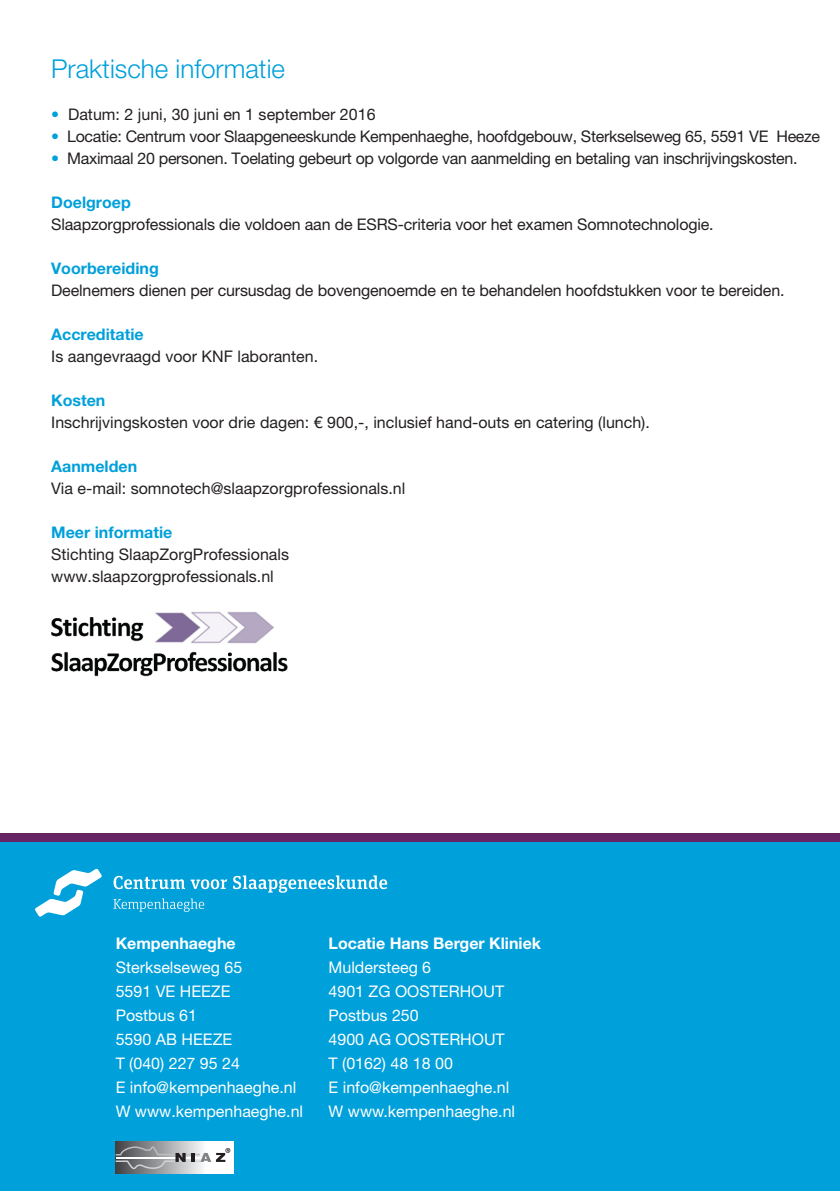
<style>
.page{position:relative;width:840px;height:1191px;background:#fff}
.page>*{position:absolute;margin:0;border:0;box-sizing:border-box;transform-origin:0 0}
.t1{font:300 26px "Helvetica Neue LT Std";color:#00a0da}
.t2{font:16px/22px "Helvetica Neue LT Std";letter-spacing:-.01em;color:#231f20}
.t3{font:16px/24px "Helvetica Neue LT Std";color:#fff}
.t4{font:700 16px "Helvetica Neue LT Std";color:#00a0da}
.t5{font:700 16px "Helvetica Neue LT Std";color:#fff}
.s1{color:#00a0da}
</style>
<div class="page">
<div style="left:0;top:837px;width:839px;height:354px;background:#00a0da"></div>
<div style="left:0;top:833px;width:839px;height:8px;background:#662465"></div>
<div style="left:116px;top:1141px;width:118px;height:32px;background:#fff"></div>
<div style="left:116px;top:1141px;width:88px;height:32px;background:linear-gradient(to right,#424446,#f3f5f6)"></div>
<svg style="left:116px;top:1146px;width:114px;height:23px"></svg>
<svg style="left:35px;top:868px;width:67px;height:49px"></svg>
<svg style="left:113px;top:876px;width:114px;height:13px"></svg>
<svg style="left:233px;top:875px;width:154px;height:17px"></svg>
<svg style="left:113px;top:898px;width:91px;height:14px"></svg>
<img style="left:51px;top:611px;width:237px;height:66px">
<h1 class="t1" style="left:51px;top:53px;width:235px">Praktische informatie</h1>
<p class="t2" style="left:51px;top:103px;width:326px"><span class="s1">•</span> Datum: 2 juni, 30 juni en 1 september 2016</p>
<p class="t2" style="left:51px;top:125px;width:770px"><span class="s1">•</span> Locatie: Centrum voor Slaapgeneeskunde Kempenhaeghe, hoofdgebouw, Sterkselseweg 65, 5591 VE Heeze</p>
<p class="t2" style="left:51px;top:147px;width:747px"><span class="s1">•</span> Maximaal 20 personen. Toelating gebeurt op volgorde van aanmelding en betaling van inschrijvingskosten.</p>
<p class="t4" style="left:51px;top:193px;width:81px">Doelgroep</p>
<p class="t2" style="left:51px;top:213px;width:663px">Slaapzorgprofessionals die voldoen aan de ESRS-criteria voor het examen Somnotechnologie.</p>
<p class="t4" style="left:51px;top:259px;width:109px">Voorbereiding</p>
<p class="t2" style="left:51px;top:279px;width:734px">Deelnemers dienen per cursusdag de bovengenoemde en te behandelen hoofdstukken voor te bereiden.</p>
<p class="t4" style="left:51px;top:325px;width:94px">Accreditatie</p>
<p class="t2" style="left:51px;top:345px;width:268px">Is aangevraagd voor KNF laboranten.</p>
<p class="t4" style="left:51px;top:391px;width:56px">Kosten</p>
<p class="t2" style="left:51px;top:411px;width:600px">Inschrijvingskosten voor drie dagen: € 900,-, inclusief hand-outs en catering (lunch).</p>
<p class="t4" style="left:51px;top:457px;width:87px">Aanmelden</p>
<p class="t2" style="left:51px;top:477px;width:355px">Via e-mail: somnotech@slaapzorgprofessionals.nl</p>
<p class="t4" style="left:51px;top:523px;width:123px">Meer informatie</p>
<p class="t2" style="left:51px;top:543px;width:239px">Stichting SlaapZorgProfessionals www.slaapzorgprofessionals.nl</p>
<p class="t5" style="left:116px;top:933px;width:121px">Kempenhaeghe</p>
<p class="t3" style="left:116px;top:955px;width:189px">Sterkselseweg 65<br>5591 VE HEEZE<br>Postbus 61<br>5590 AB HEEZE<br>T (040) 227 95 24<br>E info@kempenhaeghe.nl<br>W www.kempenhaeghe.nl</p>
<p class="t5" style="left:328px;top:933px;width:214px">Locatie Hans Berger Kliniek</p>
<p class="t3" style="left:328px;top:955px;width:188px">Muldersteeg 6<br>4901 ZG OOSTERHOUT<br>Postbus 250<br>4900 AG OOSTERHOUT<br>T (0162) 48 18 00<br>E info@kempenhaeghe.nl<br>W www.kempenhaeghe.nl</p>
</div>
